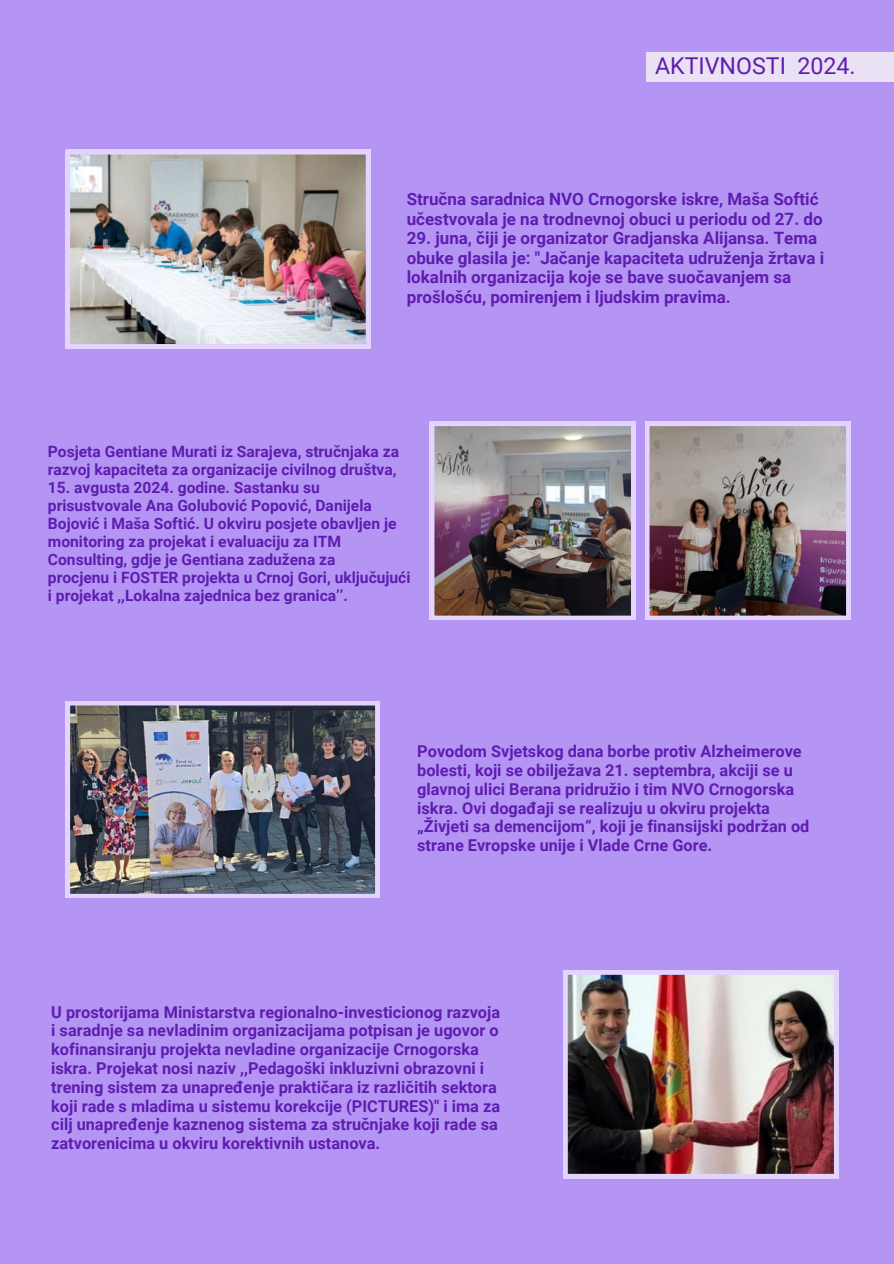
<style>
.page{position:relative;width:894px;height:1264px;background:#fff}
.page>*{position:absolute;margin:0;border:0;box-sizing:border-box;transform-origin:0 0}
.t1{font:23.1px "Roboto";color:#5e1daf}
.t2{font:700 16.95px/19.5px "Roboto";color:#5e1daf}
.t3{font:700 16.35px/18.8px "Roboto";color:#5e1daf}
.t4{font:700 15.6px/18px "Roboto";color:#5e1daf}
</style>
<div class="page">
<div style="left:0;top:0;width:893px;height:1263px;background:#b595f4"></div>
<img style="left:66px;top:150px;width:304px;height:198px">
<img style="left:645px;top:421px;width:205px;height:198px">
<img style="left:430px;top:421px;width:205px;height:198px">
<img style="left:66px;top:701px;width:313px;height:197px">
<img style="left:563px;top:970px;width:274px;height:208px">
<div style="left:646px;top:52px;width:247px;height:30px;background:#eae1f5"></div>
<h1 class="t1" style="left:655px;top:50px;width:202px">AKTIVNOSTI 2024.</h1>
<p class="t2" style="left:406px;top:189px;width:417px">Stručna saradnica NVO Crnogorske iskre, Maša Softić učestvovala je na trodnevnoj obuci u periodu od 27. do</p>
<p class="t2" style="left:406px;top:228px;width:419px">29. juna, čiji je organizator Gradjanska Alijansa. Tema obuke glasila je: "Jačanje kapaciteta udruženja žrtava i lokalnih organizacija koje se bave suočavanjem sa prošlošću, pomirenjem i ljudskim pravima.</p>
<p class="t4" style="left:48px;top:442px;width:352px">Posjeta Gentiane Murati iz Sarajeva, stručnjaka za razvoj kapaciteta za organizacije civilnog društva,</p>
<p class="t4" style="left:48px;top:478px;width:364px">15. avgusta 2024. godine. Sastanku su prisustvovale Ana Golubović Popović, Danijela Bojović i Maša Softić. U okviru posjete obavljen je monitoring za projekat i evaluaciju za ITM Consulting, gdje je Gentiana zadužena za<br>procjenu i FOSTER projekta u Crnoj Gori, uključujući i projekat ,,Lokalna zajednica bez granica’’.</p>
<p class="t3" style="left:417px;top:741px;width:393px">Povodom Svjetskog dana borbe protiv Alzheimerove bolesti, koji se obilježava 21. septembra, akciji se u glavnoj ulici Berana pridružio i tim NVO Crnogorska iskra. Ovi događaji se realizuju u okviru projekta „Živjeti sa demencijom“, koji je finansijski podržan od strane Evropske unije i Vlade Crne Gore.</p>
<p class="t3" style="left:51px;top:1001px;width:450px">U prostorijama Ministarstva regionalno-investicionog razvoja i saradnje sa nevladinim organizacijama potpisan je ugovor o kofinansiranju projekta nevladine organizacije Crnogorska iskra. Projekat nosi naziv ,,Pedagoški inkluzivni obrazovni i trening sistem za unapređenje praktičara iz različitih sektora koji rade s mladima u sistemu korekcije (PICTURES)" i ima za cilj unapređenje kaznenog sistema za stručnjake koji rade sa zatvorenicima u okviru korektivnih ustanova.</p>
</div>
